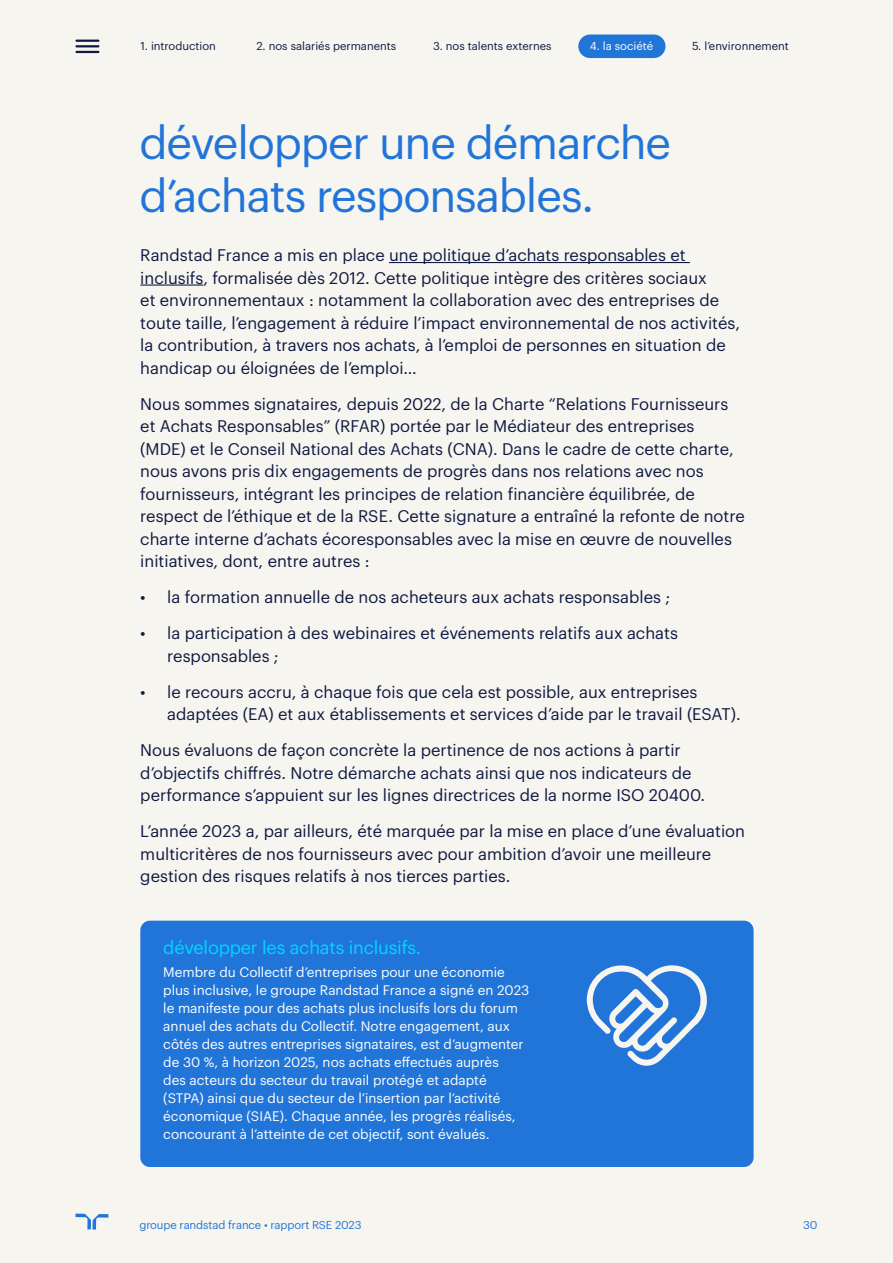
<style>
.page{position:relative;width:893px;height:1263px;background:#f7f5f0}
.page>*{position:absolute;margin:0;border:0;box-sizing:border-box;transform-origin:0 0}
.t1{font:45px/52.5px "Graphik LCG";letter-spacing:-.025em;color:#2175d9}
.t2{font:18px "Graphik LCG";letter-spacing:-.01em;color:#00d7ff}
.t3{font:16.5px/22.5px "Graphik LCG";color:#0f1941}
.t4{font:13.5px/18px "Graphik LCG";color:#fff}
.t5{font:11.25px "Graphik LCG";color:#0f1941}
.t6{font:11.25px "Graphik LCG";letter-spacing:-.01em;color:#2175d9}
.t7{font:11.25px "Graphik LCG";color:#fff}
</style>
<div class="page">
<svg style="left:75px;top:1213px;width:33px;height:16px"></svg>
<hr style="left:75px;top:51px;width:24px;height:2px;background:#0f1941">
<hr style="left:75px;top:40px;width:24px;height:2px;background:#0f1941">
<hr style="left:75px;top:45px;width:24px;height:2px;background:#0f1941">
<hr style="left:389px;top:262px;width:301px;height:1px;background:#0f1941">
<hr style="left:140px;top:284px;width:63px;height:2px;background:#0f1941">
<div style="left:140px;top:921px;width:614px;height:246px;background:#2175d9;border-radius:10px"></div>
<div style="left:578px;top:35px;width:87px;height:23px;background:#2175d9;border-radius:12px"></div>
<svg style="left:587px;top:965px;width:120px;height:101px"></svg>
<p class="t5" style="left:141px;top:37px;width:77px">1. introduction</p>
<p class="t5" style="left:256px;top:37px;width:141px">2. nos salariés permanents</p>
<p class="t5" style="left:433px;top:37px;width:120px">3. nos talents externes</p>
<p class="t5" style="left:692px;top:37px;width:98px">5. l’environnement</p>
<p class="t7" style="left:590px;top:37px;width:65px">4. la société</p>
<h1 class="t1" style="left:139px;top:113px;width:533px">développer une démarche d’achats responsables.</h1>
<p class="t3" style="left:140px;top:242px;width:601px">Randstad France a mis en place une politique d’achats responsables et inclusifs, formalisée dès 2012. Cette politique intègre des critères sociaux<br>et environnementaux : notamment la collaboration avec des entreprises de toute taille, l’engagement à réduire l’impact environnemental de nos activités, la contribution, à travers nos achats, à l’emploi de personnes en situation de handicap ou éloignées de l’emploi…</p>
<p class="t3" style="left:140px;top:391px;width:606px">Nous sommes signataires, depuis 2022, de la Charte “Relations Fournisseurs et Achats Responsables” (RFAR) portée par le Médiateur des entreprises<br>(MDE) et le Conseil National des Achats (CNA). Dans le cadre de cette charte, nous avons pris dix engagements de progrès dans nos relations avec nos fournisseurs, intégrant les principes de relation financière équilibrée, de respect de l’éthique et de la RSE. Cette signature a entraîné la refonte de notre charte interne d’achats écoresponsables avec la mise en œuvre de nouvelles initiatives, dont, entre autres :</p>
<p class="t3" style="left:140px;top:584px;width:531px">• la formation annuelle de nos acheteurs aux achats responsables ;</p>
<p class="t3" style="left:167px;top:620px;width:512px;text-indent:-27px">• la participation à des webinaires et événements relatifs aux achats responsables ;</p>
<p class="t3" style="left:167px;top:679px;width:575px;text-indent:-27px">• le recours accru, à chaque fois que cela est possible, aux entreprises adaptées (EA) et aux établissements et services d’aide par le travail (ESAT).</p>
<p class="t3" style="left:140px;top:737px;width:566px">Nous évaluons de façon concrète la pertinence de nos actions à partir d’objectifs chiffrés. Notre démarche achats ainsi que nos indicateurs de performance s’appuient sur les lignes directrices de la norme ISO 20400.</p>
<p class="t3" style="left:140px;top:818px;width:606px">L’année 2023 a, par ailleurs, été marquée par la mise en place d’une évaluation multicritères de nos fournisseurs avec pour ambition d’avoir une meilleure gestion des risques relatifs à nos tierces parties.</p>
<p class="t2" style="left:163px;top:934px;width:259px">développer les achats inclusifs.</p>
<p class="t4" style="left:163px;top:961px;width:368px">Membre du Collectif d’entreprises pour une économie plus inclusive, le groupe Randstad France a signé en 2023 le manifeste pour des achats plus inclusifs lors du forum annuel des achats du Collectif. Notre engagement, aux côtés des autres entreprises signataires, est d’augmenter de 30 %, à horizon 2025, nos achats effectués auprès<br>des acteurs du secteur du travail protégé et adapté (STPA) ainsi que du secteur de l’insertion par l’activité économique (SIAE). Chaque année, les progrès réalisés, concourant à l’atteinte de cet objectif, sont évalués.</p>
<p class="t6" style="left:139px;top:1217px;width:224px">groupe randstad france • rapport RSE 2023</p>
<p class="t6" style="left:803px;top:1217px;width:16px">30</p>
</div>
